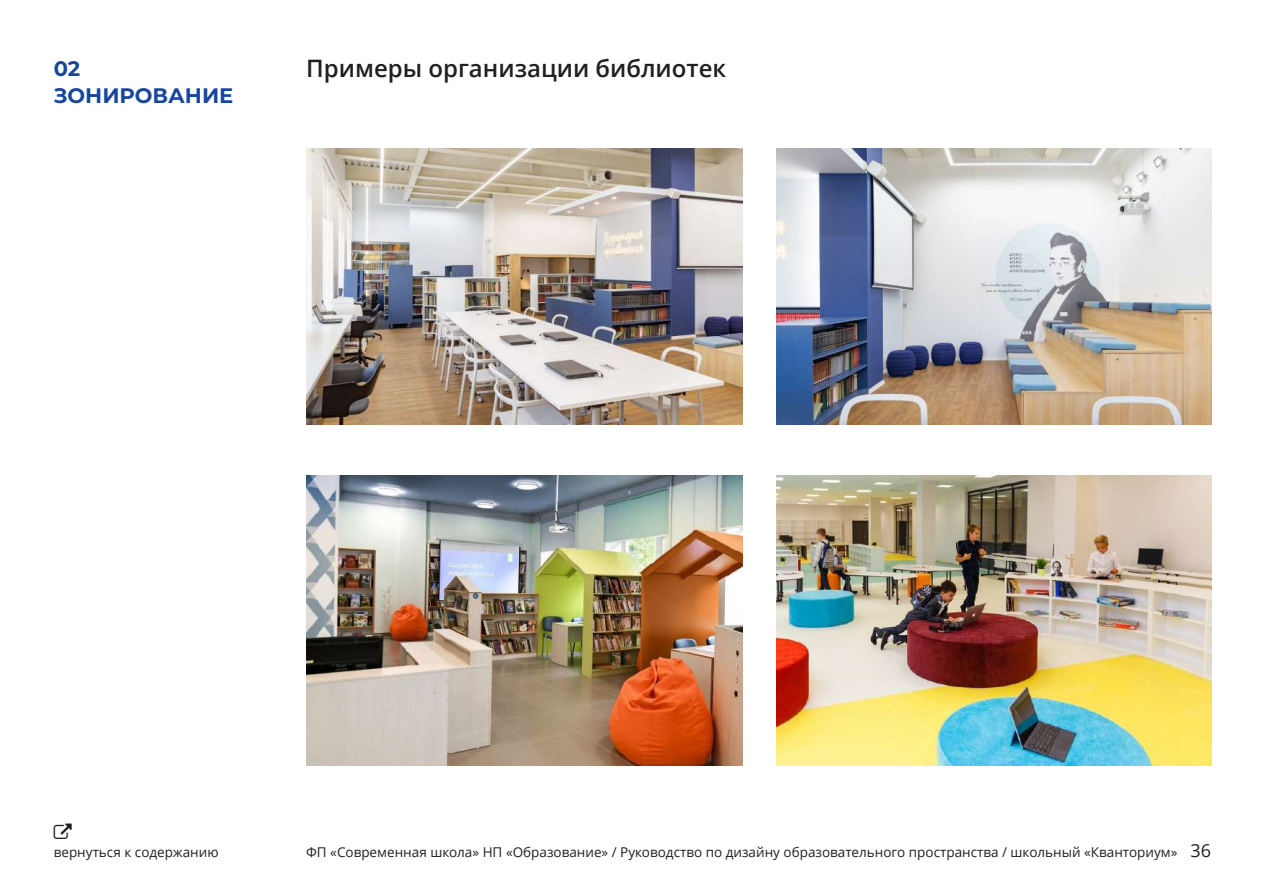
<style>
.page{position:relative;width:1263px;height:893px;background:#fff}
.page>*{position:absolute;margin:0;border:0;box-sizing:border-box;transform-origin:0 0}
.t1{font:600 24px "Open Sans";color:#231f20}
.t2{font:700 21px/27px "Montserrat";color:#18469d}
.t3{font:18px "Open Sans";color:#231f20}
.t4{font:13.5px "Open Sans";color:#231f20}
</style>
<div class="page">
<img style="left:306px;top:149px;width:436px;height:275px">
<img style="left:776px;top:149px;width:436px;height:275px">
<img style="left:306px;top:476px;width:436px;height:289px">
<img style="left:776px;top:476px;width:436px;height:289px">
<h2 class="t2" style="left:54px;top:54px;width:181px">02<br>ЗОНИРОВАНИЕ</h2>
<h1 class="t1" style="left:306px;top:51px;width:422px">Примеры организации библиотек</h1>
<p class="t4" style="left:54px;top:843px;width:166px">вернуться к содержанию</p>
<p class="t4" style="left:306px;top:843px;width:873px">ФП «Современная школа» НП «Образование» / Руководство по дизайну образовательного пространства / школьный «Кванториум»</p>
<h3 class="t3" style="left:1190px;top:838px;width:22px">36</h3>
</div>
